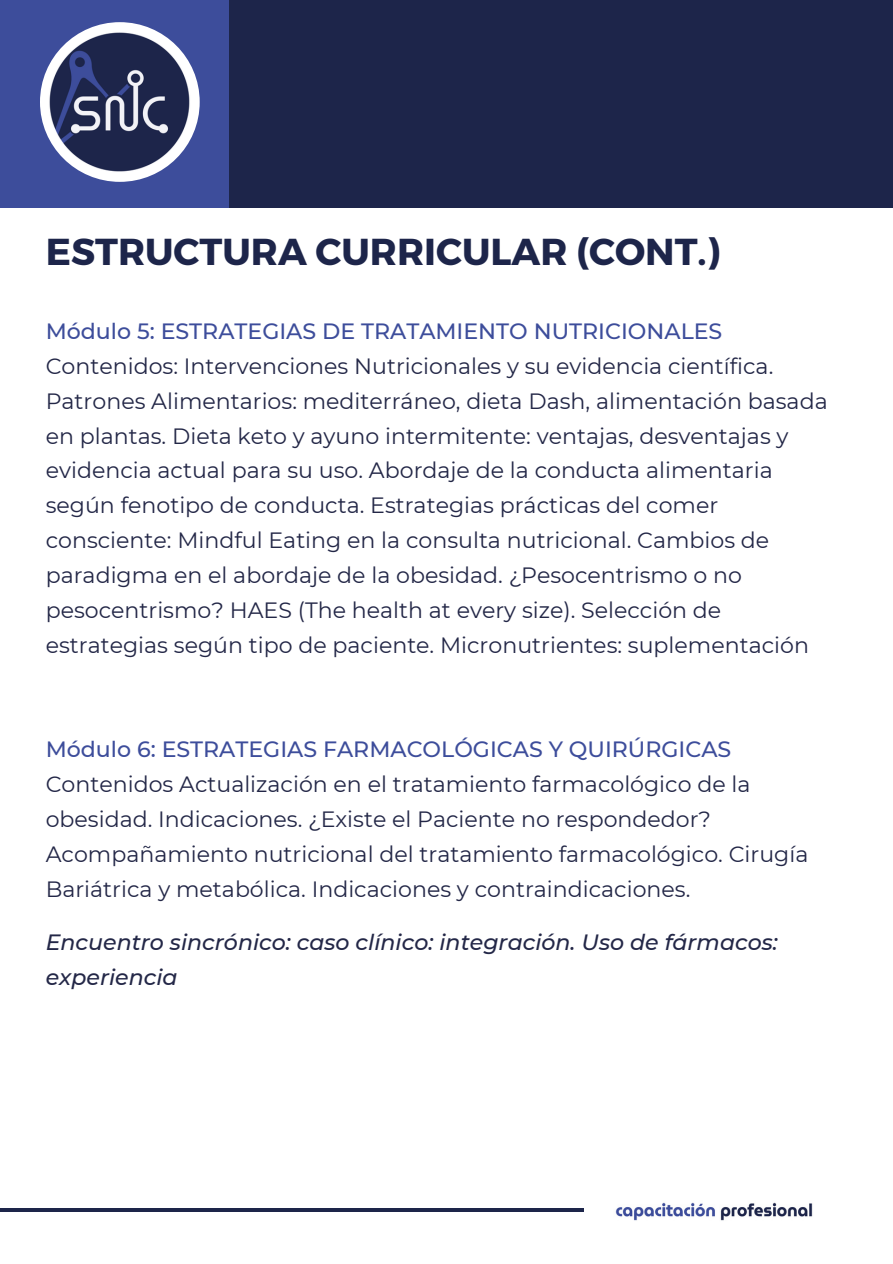
<style>
.page{position:relative;width:893px;height:1264px;background:#fff}
.page>*{position:absolute;margin:0;border:0;box-sizing:border-box;transform-origin:0 0}
.t1{font:700 37.5px "Montserrat";color:#1d254a}
.t2{font:22.05px/34.8px "Montserrat";color:#232747}
.t3{font:italic 500 22.05px/34.8px "Montserrat";color:#232747}
.s1{font-weight:500;color:#3d4d9b}
</style>
<div class="page">
<div style="left:0;top:0;width:243px;height:208px;background:#3d4d9b"></div>
<div style="left:229px;top:0;width:663px;height:208px;background:#1d254a"></div>
<hr style="left:0;top:1208px;width:583px;height:3px;background:#1d254a">
<img style="left:40px;top:22px;width:160px;height:160px;border-radius:50%">
<img style="left:615px;top:1202px;width:198px;height:19px">
<p class="t1" style="left:46px;top:227px;width:675px">ESTRUCTURA CURRICULAR (CONT.)</p>
<p class="t2" style="left:46px;top:314px;width:783px"><span class="s1">Módulo 5: ESTRATEGIAS DE TRATAMIENTO NUTRICIONALES </span>Contenidos: Intervenciones Nutricionales y su evidencia científica.<br>Patrones Alimentarios: mediterráneo, dieta Dash, alimentación basada en plantas. Dieta keto y ayuno intermitente: ventajas, desventajas y evidencia actual para su uso. Abordaje de la conducta alimentaria según fenotipo de conducta. Estrategias prácticas del comer consciente: Mindful Eating en la consulta nutricional. Cambios de paradigma en el abordaje de la obesidad. ¿Pesocentrismo o no pesocentrismo? HAES (The health at every size). Selección de estrategias según tipo de paciente. Micronutrientes: suplementación</p>
<p class="t2" style="left:46px;top:732px;width:764px"><span class="s1">Módulo 6: ESTRATEGIAS FARMACOLÓGICAS Y QUIRÚRGICAS </span>Contenidos Actualización en el tratamiento farmacológico de la obesidad. Indicaciones. ¿Existe el Paciente no respondedor?<br>Acompañamiento nutricional del tratamiento farmacológico. Cirugía Bariátrica y metabólica. Indicaciones y contraindicaciones.</p>
<p class="t3" style="left:46px;top:924px;width:733px">Encuentro sincrónico: caso clínico: integración. Uso de fármacos: experiencia</p>
</div>
